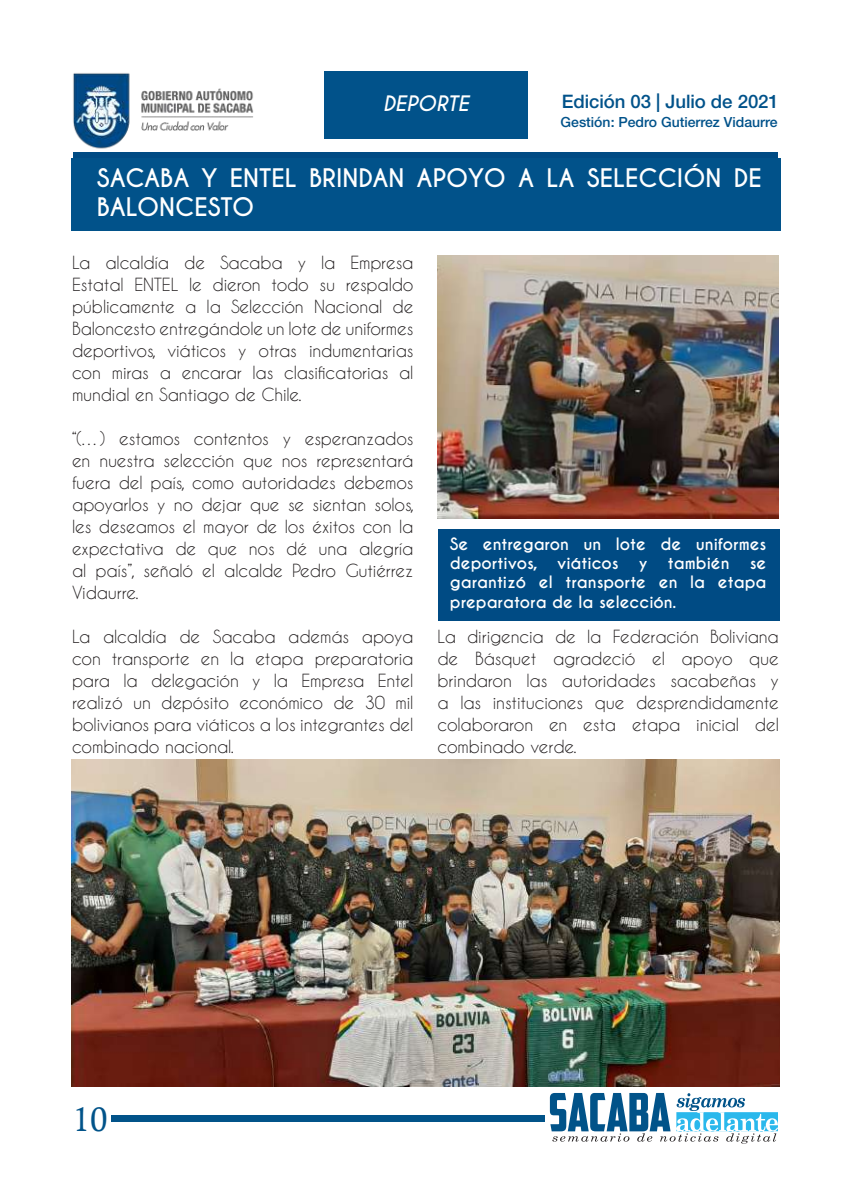
<style>
.page{position:relative;width:851px;height:1191px;background:#fff}
.page>*{position:absolute;margin:0;border:0;box-sizing:border-box;transform-origin:0 0}
.t1{font:34px "Calisto";color:#015389}
.t2{font:700 24px/28.8px "Caviar Dreams";color:#fff}
.t3{font:italic 700 20px "Caviar Dreams";color:#fff}
.t4{font:500 18.6px "Helvetica Neue LT Pro";letter-spacing:-.005em;color:#01528a}
.t5{font:17px/22px "Caviar Dreams";letter-spacing:-.01em;color:#231f20;text-align:justify}
.t6{font:700 16px/19.2px "Caviar Dreams";color:#fff}
.t7{font:500 14px "Helvetica Neue LT Pro";color:#01528a}
</style>
<div class="page">
<div style="left:73px;top:153px;width:704px;height:6px;background:#004b84"></div>
<svg style="left:550px;top:1093px;width:227px;height:50px"></svg>
<div style="left:111px;top:1115px;width:433px;height:7px;background:#015389"></div>
<img style="left:73px;top:73px;width:206px;height:80px">
<div style="left:324px;top:72px;width:203px;height:67px;background:#01528a"></div>
<div style="left:72px;top:158px;width:709px;height:73px;background:#01528a"></div>
<div style="left:438px;top:529px;width:342px;height:92px;background:#004b84"></div>
<img style="left:72px;top:760px;width:707px;height:326px">
<img style="left:437px;top:256px;width:341px;height:263px">
<p class="t4" style="left:561px;top:90px;width:219px">Edición 03 | Julio de 2021</p>
<p class="t7" style="left:560px;top:114px;width:218px">Gestión: Pedro Gutierrez Vidaurre</p>
<h2 class="t2" style="left:97px;top:164px;width:666px">SACABA Y ENTEL BRINDAN APOYO A LA SELECCIÓN DE<br>BALONCESTO</h2>
<p class="t5" style="left:72px;top:251px;width:343px">La alcaldía de Sacaba y la Empresa Estatal ENTEL le dieron todo su respaldo públicamente a la Selección Nacional de Baloncesto entregándole un lote de uniformes deportivos, viáticos y otras indumentarias con miras a encarar las clasificatorias al mundial en Santiago de Chile.</p>
<p class="t5" style="left:72px;top:427px;width:343px">“(…) estamos contentos y esperanzados en nuestra selección que nos representará fuera del país, como autoridades debemos apoyarlos y no dejar que se sientan solos, les deseamos el mayor de los éxitos con la expectativa de que nos dé una alegría al país”, señaló el alcalde Pedro Gutiérrez Vidaurre.</p>
<p class="t5" style="left:72px;top:625px;width:343px">La alcaldía de Sacaba además apoya con transporte en la etapa preparatoria para la delegación y la Empresa Entel realizó un depósito económico de 30 mil bolivianos para viáticos a los integrantes del combinado nacional.</p>
<p class="t3" style="left:383px;top:91px;width:87px">DEPORTE</p>
<p class="t6" style="left:450px;top:535px;width:318px">Se entregaron un lote de uniformes deportivos, viáticos</p>
<p class="t6" style="left:638px;top:554px;width:10px">y</p>
<p class="t6" style="left:667px;top:554px;width:63px">también</p>
<p class="t6" style="left:450px;top:554px;width:318px;text-align:justify;text-indent:300px">se garantizó el transporte en la etapa preparatora de la selección.</p>
<p class="t5" style="left:437px;top:625px;width:343px">La dirigencia de la Federación Boliviana de Básquet agradeció el apoyo que brindaron las autoridades sacabeñas y a las instituciones que desprendidamente colaboraron en esta etapa inicial del combinado verde.</p>
<h1 class="t1" style="left:73px;top:1099px;width:36px">10</h1>
</div>
